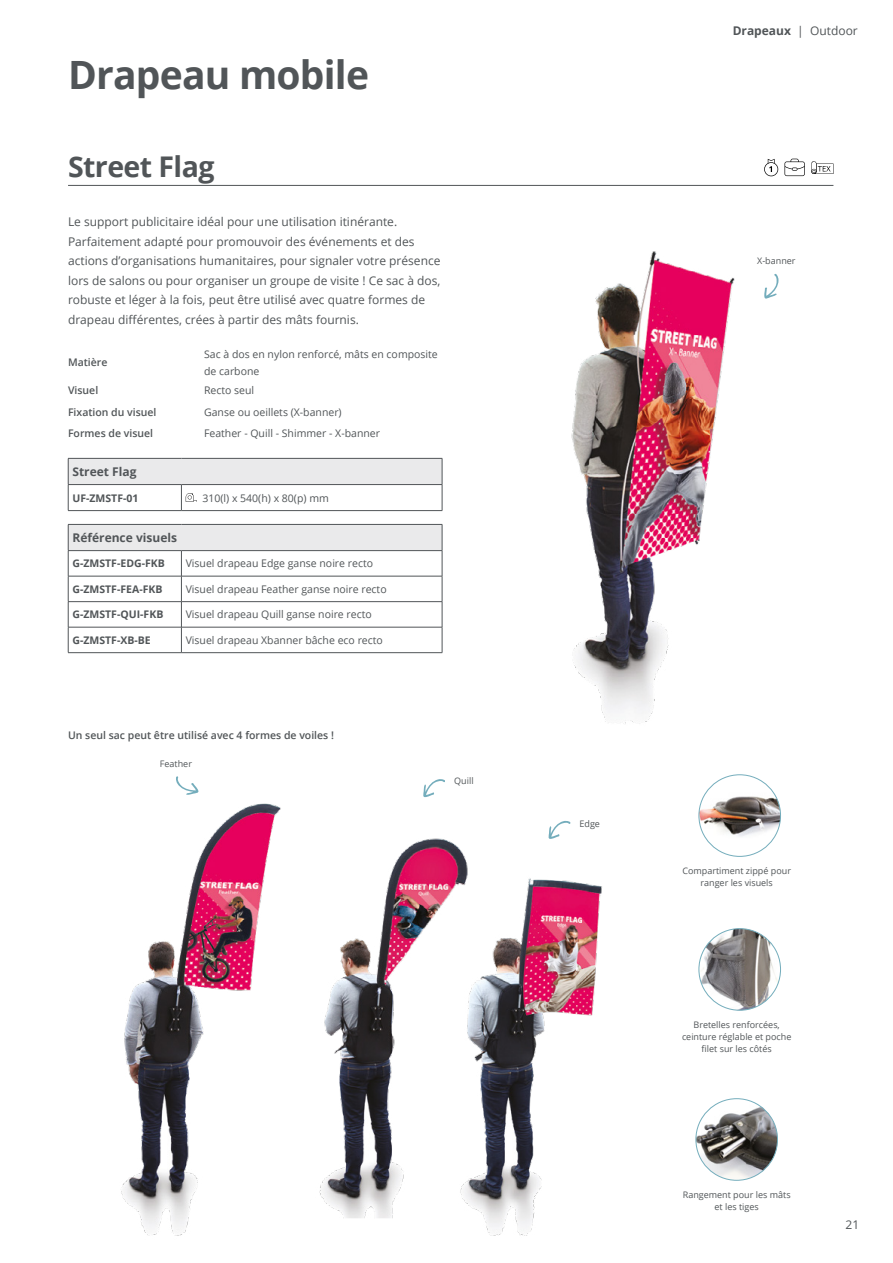
<style>
.page{position:relative;width:893px;height:1263px;background:#fff}
.page>*{position:absolute;margin:0;border:0;box-sizing:border-box;transform-origin:0 0}
.Product_Header_26pt_Bold{font:700 39px "Open Sans";letter-spacing:-.02em;color:#515558}
.Product_header_19pt_Bold{font:700 28.5px "Open Sans";letter-spacing:-.02em;color:#515558}
.Product_Description___Main_Body_8pt_Reg{font:12px/19.5px "Open Sans";color:#515558}
.Product_Information__Tables__7pt_Semi{font:700 12px "Open Sans";color:#515558}
.Product_Information__Tables__7pt_Reg{font:10.5px/16.5px "Open Sans";color:#515558}
.Product_Information__Tables__7pt_Semi-2{font:600 10.5px "Open Sans";color:#515558}
.Product_Information__Tables__7pt_Bold{font:700 10.5px "Open Sans";color:#515558}
.Product_Information__Tables__7pt_Semi-3{font:700 10.5px "Open Sans";color:#515558}
.Caption_6pt_Reg{font:9px "Open Sans";color:#515558}
.s1{font-weight:400}
</style>
<div class="page">
<hr style="left:68px;top:185px;width:765px;height:1px;background:#515558">
<hr style="left:68px;top:458px;width:113px;height:1px;background:#515558">
<hr style="left:181px;top:458px;width:261px;height:1px;background:#515558">
<svg style="left:68px;top:459px;width:375px;height:52px"></svg>
<hr style="left:68px;top:524px;width:113px;height:1px;background:#515558">
<hr style="left:181px;top:524px;width:261px;height:1px;background:#515558">
<svg style="left:68px;top:525px;width:375px;height:128px"></svg>
<hr style="left:68px;top:652px;width:113px;height:1px;background:#515558">
<hr style="left:181px;top:652px;width:261px;height:1px;background:#515558">
<img style="left:700px;top:793px;width:80px;height:45px">
<div style="left:698px;top:774px;width:83px;height:83px;border:1px solid #74adbc;border-radius:50%"></div>
<img style="left:699px;top:929px;width:81px;height:81px;border-radius:41px">
<div style="left:698px;top:928px;width:83px;height:82px;border:1px solid #74adbc;border-radius:50%"></div>
<img style="left:696px;top:1099px;width:81px;height:81px;border-radius:41px">
<div style="left:695px;top:1098px;width:83px;height:83px;border:1px solid #74adbc;border-radius:50%"></div>
<svg style="left:768px;top:274px;width:10px;height:24px"></svg>
<svg style="left:548px;top:821px;width:22px;height:18px"></svg>
<svg style="left:811px;top:161px;width:22px;height:13px"></svg>
<svg style="left:784px;top:159px;width:21px;height:17px"></svg>
<svg style="left:764px;top:159px;width:14px;height:17px"></svg>
<img style="left:571px;top:251px;width:197px;height:473px">
<img style="left:121px;top:778px;width:160px;height:458px">
<img style="left:473px;top:878px;width:129px;height:358px">
<img style="left:319px;top:779px;width:154px;height:439px">
<p class="Product_Header_26pt_Bold" style="left:68px;top:48px;width:303px">Drapeau mobile</p>
<p class="Product_header_19pt_Bold" style="left:68px;top:146px;width:148px">Street Flag</p>
<p class="Product_Description___Main_Body_8pt_Reg" style="left:68px;top:212px;width:374px">Le support publicitaire idéal pour une utilisation itinérante.<br>Parfaitement adapté pour promouvoir des événements et des actions d’organisations humanitaires, pour signaler votre présence lors de salons ou pour organiser un groupe de visite ! Ce sac à dos, robuste et léger à la fois, peut être utilisé avec quatre formes de drapeau différentes, crées à partir des mâts fournis.</p>
<p class="Product_Information__Tables__7pt_Semi-2" style="left:68px;top:355px;width:41px">Matière</p>
<p class="Product_Information__Tables__7pt_Reg" style="left:204px;top:346px;width:235px">Sac à dos en nylon renforcé, mâts en composite de carbone</p>
<p class="Product_Information__Tables__7pt_Semi-2" style="left:68px;top:383px;width:32px">Visuel</p>
<p class="Product_Information__Tables__7pt_Reg" style="left:204px;top:382px;width:52px">Recto seul</p>
<p class="Product_Information__Tables__7pt_Semi-2" style="left:68px;top:405px;width:90px">Fixation du visuel</p>
<p class="Product_Information__Tables__7pt_Reg" style="left:204px;top:404px;width:139px">Ganse ou oeillets (X-banner)</p>
<p class="Product_Information__Tables__7pt_Semi-2" style="left:68px;top:426px;width:87px">Formes de visuel</p>
<p class="Product_Information__Tables__7pt_Reg" style="left:204px;top:425px;width:177px">Feather - Quill - Shimmer - X-banner</p>
<p class="Product_Information__Tables__7pt_Semi" style="left:72px;top:463px;width:66px">Street Flag</p>
<p class="Product_Information__Tables__7pt_Semi-3" style="left:72px;top:490px;width:68px">UF-ZMSTF-01</p>
<p class="Product_Information__Tables__7pt_Reg" style="left:202px;top:490px;width:128px">310(l) x 540(h) x 80(p) mm</p>
<p class="Product_Information__Tables__7pt_Semi" style="left:72px;top:529px;width:106px">Référence visuels</p>
<p class="Product_Information__Tables__7pt_Bold" style="left:72px;top:556px;width:94px">G-ZMSTF-EDG-FKB</p>
<p class="Product_Information__Tables__7pt_Reg" style="left:186px;top:555px;width:189px">Visuel drapeau Edge ganse noire recto</p>
<p class="Product_Information__Tables__7pt_Bold" style="left:72px;top:582px;width:92px">G-ZMSTF-FEA-FKB</p>
<p class="Product_Information__Tables__7pt_Reg" style="left:186px;top:581px;width:202px">Visuel drapeau Feather ganse noire recto</p>
<p class="Product_Information__Tables__7pt_Bold" style="left:72px;top:607px;width:92px">G-ZMSTF-QUI-FKB</p>
<p class="Product_Information__Tables__7pt_Reg" style="left:186px;top:606px;width:188px">Visuel drapeau Quill ganse noire recto</p>
<p class="Product_Information__Tables__7pt_Bold" style="left:72px;top:633px;width:80px">G-ZMSTF-XB-BE</p>
<p class="Product_Information__Tables__7pt_Reg" style="left:186px;top:632px;width:199px">Visuel drapeau Xbanner bâche eco recto</p>
<p class="Product_Information__Tables__7pt_Semi-2" style="left:68px;top:728px;width:267px">Un seul sac peut être utilisé avec 4 formes de voiles !</p>
<p class="Caption_6pt_Reg" style="left:160px;top:758px;width:34px">Feather</p>
<p class="Caption_6pt_Reg" style="left:454px;top:775px;width:21px">Quill</p>
<p class="Product_Information__Tables__7pt_Semi" style="left:733px;top:22px;width:127px">Drapeaux <span class="s1">| Outdoor</span></p>
<p class="Caption_6pt_Reg" style="left:757px;top:255px;width:40px">X-banner</p>
<p class="Caption_6pt_Reg" style="left:579px;top:817px;width:22px">Edge</p>
<p class="Caption_6pt_Reg" style="left:682px;top:865px;width:110px">Compartiment zippé pour</p>
<p class="Caption_6pt_Reg" style="left:700px;top:877px;width:74px">ranger les visuels</p>
<p class="Caption_6pt_Reg" style="left:693px;top:1019px;width:88px">Bretelles renforcées,</p>
<p class="Caption_6pt_Reg" style="left:682px;top:1031px;width:111px">ceinture réglable et poche</p>
<p class="Caption_6pt_Reg" style="left:702px;top:1043px;width:72px">filet sur les côtés</p>
<p class="Caption_6pt_Reg" style="left:683px;top:1189px;width:109px">Rangement pour les mâts</p>
<p class="Caption_6pt_Reg" style="left:715px;top:1201px;width:46px">et les tiges</p>
<p class="Product_Description___Main_Body_8pt_Reg" style="left:845px;top:1214px;width:15px">21</p>
</div>
